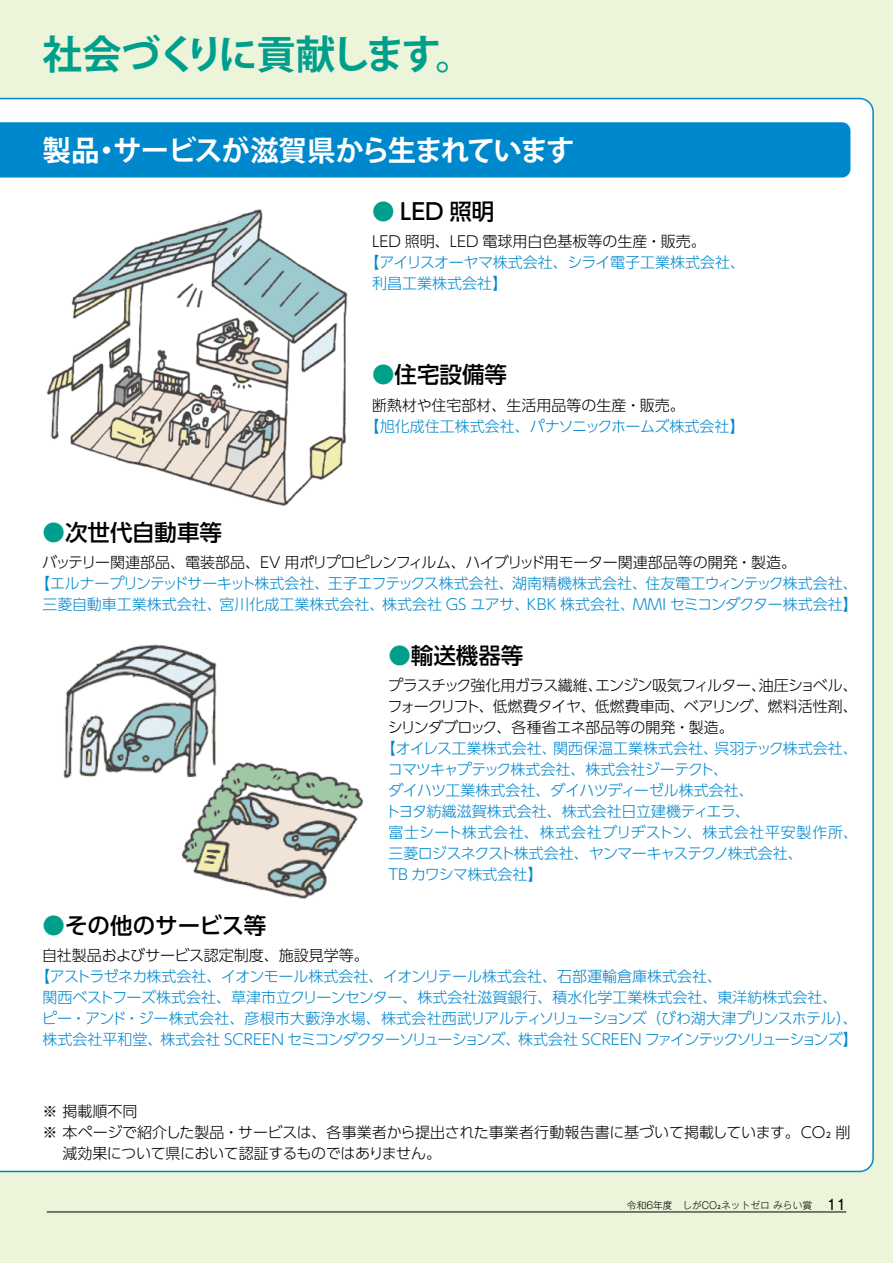
<style>
.page{position:relative;width:893px;height:1263px;background:#ecf4d9}
.page>*{position:absolute;margin:0;border:0;box-sizing:border-box;transform-origin:0 0}
.t1{font:700 39.6px "Koz Go Pr 6 N";letter-spacing:-.07em;color:#009f8c}
.t2{font:700 28.5px "Koz Go Pr 6 N";letter-spacing:-.06em;color:#fff}
.t3{font:500 22.5px "UD Shin Go Pr 6";color:#000}
.t4{font:300 15px/21px "UD Shin Go Pr 6";color:#08c}
.t5{font:300 15px/21px "UD Shin Go Pr 6";color:#000;text-align:justify}
.t6{font:300 15px "UD Shin Go Pr 6";letter-spacing:-.03em;color:#000}
.t7{font:300 15px "UD Shin Go Pr 6";letter-spacing:-.02em;color:#000}
.t8{font:300 9.75px "Gothic MB101";color:#000}
.s1{color:#009f8c}
.s2{font-family:"UD Shin M Go Pr 6 N";font-weight:400}
.s3{font-weight:400;font-size:14.25px}
</style>
<div class="page">
<div style="left:0;top:98px;width:874px;height:1074px;background:#fff"></div>
<img style="left:43px;top:187px;width:333px;height:330px">
<div style="left:0;top:251px;width:23px;height:365px;background:#fff"></div>
<div style="left:0;top:122px;width:850px;height:56px;background:#08c"></div>
<img style="left:43px;top:625px;width:338px;height:285px">
<div style="left:43px;top:914px;width:807px;height:170px;background:#fff"></div>
<hr style="left:47px;top:1211px;width:799px;height:1px;background:#000">
<h1 class="t1" style="left:43px;top:32px;width:434px">社会づくりに貢献します。</h1>
<h2 class="t2" style="left:43px;top:134px;width:534px">製品・サービスが滋賀県から生まれています</h2>
<h3 class="t3" style="left:372px;top:193px;width:124px"><span class="s1">●</span> LED 照明</h3>
<p class="t5" style="left:372px;top:230px;width:335px">LED 照明、LED 電球用白色基板等の生産・販売。</p>
<p class="t4" style="left:372px;top:251px;width:375px;text-indent:-7px">【アイリスオーヤマ株式会社、シライ電子工業株式会社、利昌工業株式会社】</p>
<h3 class="t3" style="left:372px;top:357px;width:136px"><span class="s1">●</span>住宅設備等</h3>
<p class="t5" style="left:372px;top:394px;width:314px">断熱材や住宅部材、生活用品等の生産・販売。</p>
<p class="t4" style="left:365px;top:415px;width:382px">【旭化成住工株式会社、パナソニックホームズ株式会社】</p>
<h3 class="t3" style="left:43px;top:514px;width:181px"><span class="s1">●</span>次世代自動車等</h3>
<p class="t6" style="left:42px;top:550px;width:755px">バッテリー関連部品、電装部品、EV 用ポリプロピレンフィルム、ハイブリッド用モーター関連部品等の開発・製造。</p>
<p class="t4" style="left:35px;top:572px;width:824px;text-align:center">【エルナープリンテッドサーキット株式会社、王子エフテックス株式会社、湖南精機株式会社、住友電工ウィンテック株式会社、三菱自動車工業株式会社、宮川化成工業株式会社、株式会社 GS ユアサ、KBK 株式会社、MMI セミコンダクター株式会社】</p>
<h3 class="t3" style="left:388px;top:637px;width:136px"><span class="s1">●</span>輸送機器等</h3>
<p class="t5" style="left:388px;top:674px;width:472px">プラスチック強化用ガラス繊維、エンジン吸気フィルター、油圧ショベル、フォークリフト、低燃費タイヤ、低燃費車両、ベアリング、燃料活性剤、シリンダブロック、各種省エネ部品等の開発・製造。</p>
<p class="t4" style="left:386px;top:737px;width:474px;text-indent:-5px">【オイレス工業株式会社、関西保温工業株式会社、呉羽テック株式会社、コマツキャプテック株式会社、株式会社ジーテクト、<br>ダイハツ工業株式会社、ダイハツディーゼル株式会社、<br>トヨタ紡織滋賀株式会社、株式会社日立建機ティエラ、<br>富士シート株式会社、株式会社ブリヂストン、株式会社平安製作所、三菱ロジスネクスト株式会社、ヤンマーキャステクノ株式会社、<br>TB カワシマ株式会社】</p>
<h3 class="t3" style="left:43px;top:907px;width:225px"><span class="s1">●</span>その他のサービス等</h3>
<p class="t5" style="left:42px;top:944px;width:328px">自社製品およびサービス認定制度、施設見学等。</p>
<p class="t4" style="left:42px;top:965px;width:817px;text-indent:-7px">【アストラゼネカ株式会社、イオンモール株式会社、イオンリテール株式会社、石部運輸倉庫株式会社、<br>関西ベストフーズ株式会社、草津市立クリーンセンター、株式会社滋賀銀行、積水化学工業株式会社、東洋紡株式会社、<br>ピー・アンド・ジー株式会社、彦根市大藪浄水場、株式会社西武リアルティソリューションズ（びわ湖大津プリンスホテル）、株式会社平和堂、株式会社 SCREEN セミコンダクターソリューションズ、株式会社 SCREEN ファインテックソリューションズ】</p>
<p class="t5" style="left:43px;top:1101px;width:96px">※ 掲載順不同</p>
<p class="t5" style="left:43px;top:1122px;width:809px">※ 本ページで紹介した製品・サービスは、各事業者から提出された事業者行動報告書に基づいて掲載しています。CO₂ 削</p>
<p class="t7" style="left:63px;top:1141px;width:380px">減効果について県において認証するものではありません。</p>
<p class="t8" style="left:627px;top:1199px;width:221px">令和6年度　しがCO<span class="s2">₂</span>ネットゼロ みらい賞 <span class="s3">11</span></p>
</div>
